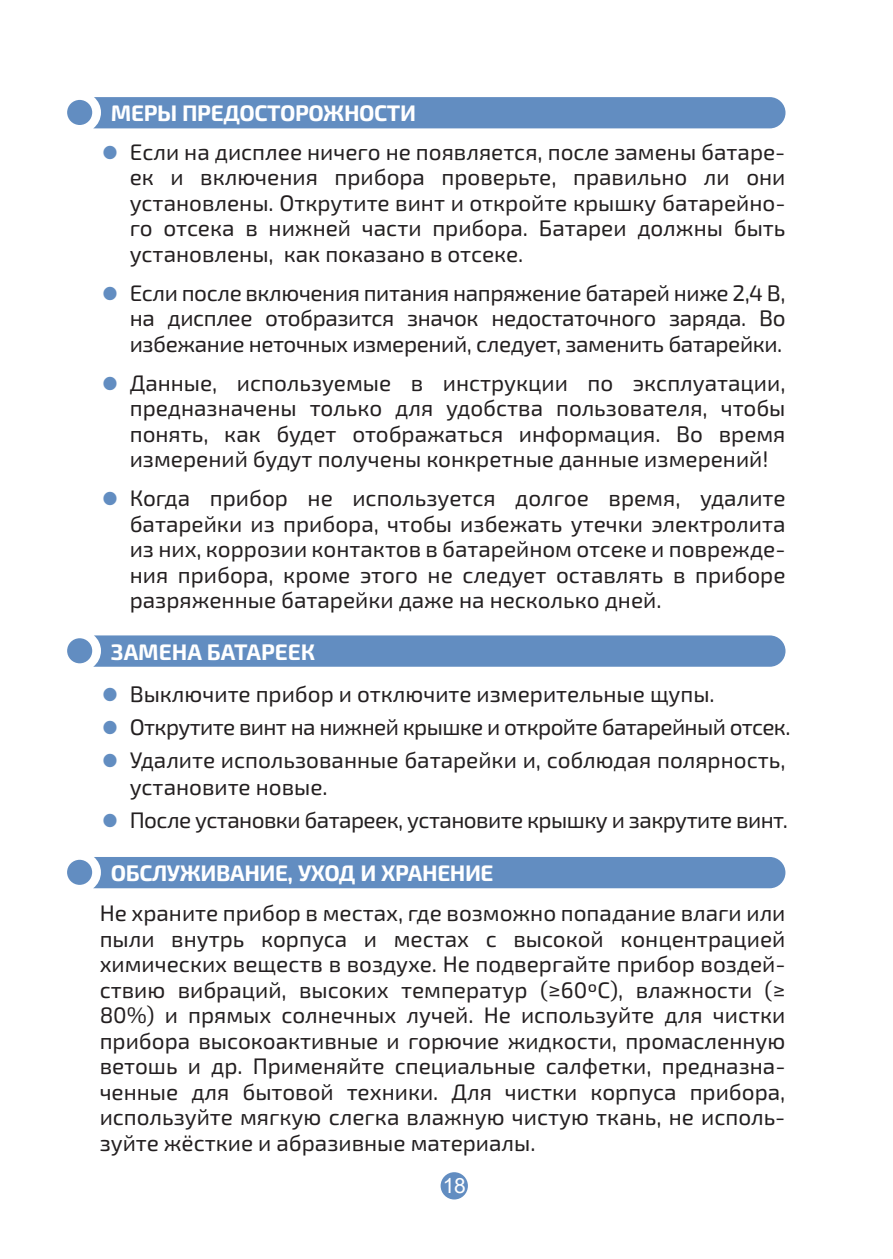
<style>
.page{position:relative;width:893px;height:1259px;background:#fff}
.page>*{position:absolute;margin:0;border:0;box-sizing:border-box;transform-origin:0 0}
.t1{font:22.5px/25.5px "Exo 2.0";color:#231f20;text-align:justify}
.t2{font:22.5px "Exo 2.0";letter-spacing:-.025em;color:#231f20}
.t3{font:700 22.5px "Exo 2.0";letter-spacing:-.02em;color:#fff}
.t4{font:700 22.5px "Exo 2.0";color:#fff}
.t5{font:21px "Arial";color:#fff}
.s1{color:#628dc1}
</style>
<div class="page">
<div style="left:67px;top:97px;width:718px;height:31px;background:#628dc1"></div>
<svg style="left:67px;top:635px;width:718px;height:32px"></svg>
<div style="left:67px;top:857px;width:718px;height:31px;background:#628dc1"></div>
<div style="left:441px;top:1172px;width:27px;height:27px;background:#628dc1;border-radius:50%"></div>
<p class="t3" style="left:111px;top:100px;width:307px">МЕРЫ ПРЕДОСТОРОЖНОСТИ</p>
<p class="t1" style="left:130px;top:140px;width:657px;text-indent:-30px"><span class="s1">•</span> Если на дисплее ничего не появляется, после замены батаре&shy;ек и включения прибора проверьте, правильно ли они установлены. Открутите винт и откройте крышку батарейно&shy;го отсека в нижней части прибора. Батареи должны быть установлены, как показано в отсеке.</p>
<p class="t1" style="left:130px;top:281px;width:657px;text-indent:-30px"><span class="s1">•</span> Если после включения питания напряжение батарей ниже 2,4 В, на дисплее отобразится значок недостаточного заряда. Во избежание неточных измерений, следует, заменить батарейки.</p>
<p class="t1" style="left:130px;top:371px;width:657px;text-indent:-30px"><span class="s1">•</span> Данные, используемые в инструкции по эксплуатации, предназначены только для удобства пользователя, чтобы понять, как будет отображаться информация. Во время измерений будут получены конкретные данные измерений!</p>
<p class="t1" style="left:130px;top:486px;width:657px;text-indent:-30px"><span class="s1">•</span> Когда прибор не используется долгое время, удалите батарейки из прибора, чтобы избежать утечки электролита из них, коррозии контактов в батарейном отсеке и поврежде&shy;ния прибора, кроме этого не следует оставлять в приборе разряженные батарейки даже на несколько дней.</p>
<p class="t4" style="left:111px;top:638px;width:206px">ЗАМЕНА БАТАРЕЕК</p>
<p class="t1" style="left:100px;top:681px;width:616px"><span class="s1">•</span> Выключите прибор и отключите измерительные щупы.</p>
<p class="t2" style="left:100px;top:714px;width:692px"><span class="s1">•</span> Открутите винт на нижней крышке и откройте батарейный отсек.</p>
<p class="t1" style="left:130px;top:747px;width:657px;line-height:27px;text-indent:-30px"><span class="s1">•</span> Удалите использованные батарейки и, соблюдая полярность, установите новые.</p>
<p class="t2" style="left:100px;top:807px;width:690px"><span class="s1">•</span> После установки батареек, установите крышку и закрутите винт.</p>
<p class="t3" style="left:111px;top:860px;width:384px">ОБСЛУЖИВАНИЕ, УХОД И ХРАНЕНИЕ</p>
<p class="t1" style="left:100px;top:901px;width:687px">Не храните прибор в местах, где возможно попадание влаги или пыли внутрь корпуса и местах с высокой концентрацией химических веществ в воздухе. Не подвергайте прибор воздей&shy;ствию вибраций, высоких температур (≥60ºС), влажности (≥ 80%) и прямых солнечных лучей. Не используйте для чистки прибора высокоактивные и горючие жидкости, промасленную ветошь и др. Применяйте специальные салфетки, предназна&shy;ченные для бытовой техники. Для чистки корпуса прибора, используйте мягкую слегка влажную чистую ткань, не исполь&shy;зуйте жёсткие и абразивные материалы.</p>
<p class="t5" style="left:443px;top:1170px;width:24px">18</p>
</div>
